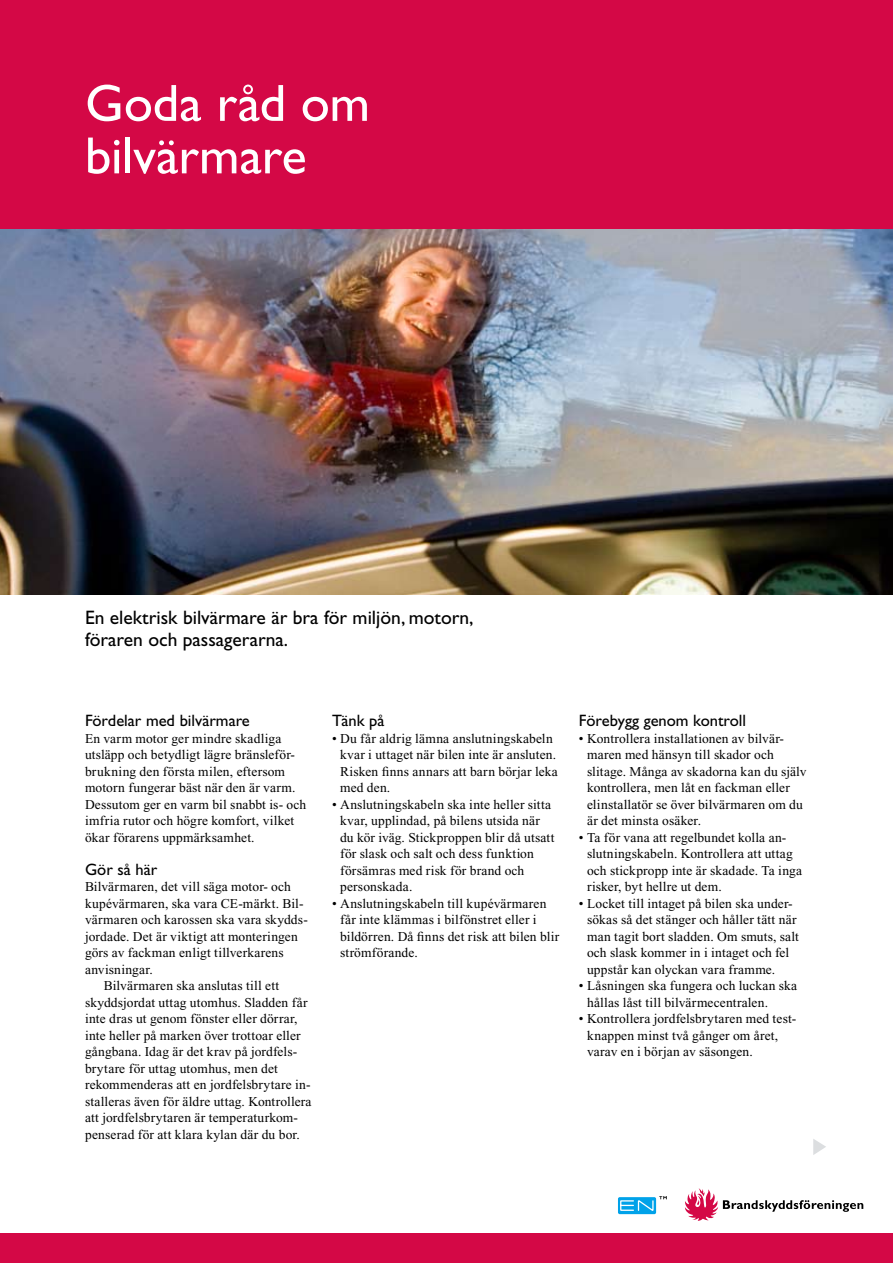
<style>
.page{position:relative;width:893px;height:1263px;background:#fff}
.page>*{position:absolute;margin:0;border:0;box-sizing:border-box;transform-origin:0 0}
.t1{font:52.5px/52.5px "Gill Sans Std";letter-spacing:-.005em;color:#fff}
.t2{font:19.5px/22.5px "Gill Sans Std";color:#000}
.t3{font:16.5px "Gill Sans Std";color:#000}
.t4{font:13.5px/16.5px "Times New Roman";letter-spacing:.01em;color:#000}
</style>
<div class="page">
<svg style="left:685px;top:1188px;width:178px;height:33px"></svg>
<img style="left:0;top:228px;width:893px;height:366px">
<div style="left:0;top:0;width:893px;height:228px;background:#d40846"></div>
<div style="left:0;top:1233px;width:893px;height:30px;background:#d40846"></div>
<svg style="left:813px;top:1139px;width:13px;height:16px"></svg>
<div style="left:618px;top:1197px;width:38px;height:17px;background:#00a2e9;border-radius:2px"></div>
<svg style="left:619px;top:1196px;width:48px;height:16px"></svg>
<h1 class="t1" style="left:85px;top:77px;width:286px">Goda råd om bilvärmare</h1>
<h2 class="t2" style="left:85px;top:606px;width:390px">En elektrisk bilvärmare är bra för miljön, motorn, föraren och passagerarna.</h2>
<p class="t3" style="left:85px;top:711px;width:166px">Fördelar med bilvärmare</p>
<p class="t4" style="left:85px;top:730px;width:223px">En varm motor ger mindre skadliga utsläpp och betydligt lägre bränsleför&shy;brukning den första milen, eftersom motorn fungerar bäst när den är varm.<br>Dessutom ger en varm bil snabbt is- och imfria rutor och högre komfort, vilket ökar förarens uppmärksamhet.</p>
<p class="t3" style="left:85px;top:859px;width:74px">Gör så här</p>
<p class="t4" style="left:85px;top:878px;width:207px">Bilvärmaren, det vill säga motor- och</p>
<p class="t4" style="left:85px;top:895px;width:220px">kupévärmaren, ska vara CE-märkt. Bil-</p>
<p class="t4" style="left:85px;top:911px;width:224px">värmaren och karossen ska vara skydds-</p>
<p class="t4" style="left:85px;top:928px;width:214px">jordade. Det är viktigt att monteringen</p>
<p class="t4" style="left:85px;top:944px;width:200px">görs av fackman enligt tillverkarens</p>
<p class="t4" style="left:85px;top:961px;width:69px">anvisningar.</p>
<p class="t4" style="left:104px;top:977px;width:177px">Bilvärmaren ska anslutas till ett</p>
<p class="t4" style="left:85px;top:994px;width:224px">skyddsjordat uttag utomhus. Sladden får</p>
<p class="t4" style="left:85px;top:1010px;width:214px">inte dras ut genom fönster eller dörrar,</p>
<p class="t4" style="left:85px;top:1027px;width:217px">inte heller på marken över trottoar eller</p>
<p class="t4" style="left:85px;top:1043px;width:214px">gångbana. Idag är det krav på jordfels-</p>
<p class="t4" style="left:85px;top:1060px;width:194px">brytare för uttag utomhus, men det</p>
<p class="t4" style="left:85px;top:1076px;width:227px">rekommenderas att en jordfelsbrytare in-</p>
<p class="t4" style="left:85px;top:1093px;width:228px">stalleras även för äldre uttag. Kontrollera</p>
<p class="t4" style="left:85px;top:1109px;width:214px">att jordfelsbrytaren är temperaturkom-</p>
<p class="t4" style="left:85px;top:1126px;width:216px">penserad för att klara kylan där du bor.</p>
<p class="t3" style="left:332px;top:711px;width:54px">Tänk på</p>
<p class="t4" style="left:340px;top:730px;width:219px;text-indent:-8px">• Du får aldrig lämna anslutningskabeln kvar i uttaget när bilen inte är ansluten.<br>Risken finns annars att barn börjar leka med den.</p>
<p class="t4" style="left:340px;top:796px;width:216px;text-indent:-8px">• Anslutningskabeln ska inte heller sitta kvar, upplindad, på bilens utsida när du kör iväg. Stickproppen blir då utsatt för slask och salt och dess funktion försämras med risk för brand och personskada.</p>
<p class="t4" style="left:340px;top:895px;width:221px;text-indent:-8px">• Anslutningskabeln till kupévärmaren får inte klämmas i bilfönstret eller i bildörren. Då finns det risk att bilen blir strömförande.</p>
<p class="t3" style="left:579px;top:711px;width:169px">Förebygg genom kontroll</p>
<p class="t4" style="left:587px;top:730px;width:221px;text-indent:-8px">• Kontrollera installationen av bilvär&shy;maren med hänsyn till skador och slitage. Många av skadorna kan du själv kontrollera, men låt en fackman eller elinstallatör se över bilvärmaren om du är det minsta osäker.</p>
<p class="t4" style="left:587px;top:829px;width:216px;text-indent:-8px">• Ta för vana att regelbundet kolla an&shy;slutningskabeln. Kontrollera att uttag och stickpropp inte är skadade. Ta inga risker, byt hellre ut dem.</p>
<p class="t4" style="left:587px;top:895px;width:213px;text-indent:-8px">• Locket till intaget på bilen ska under&shy;sökas så det stänger och håller tätt när man tagit bort sladden. Om smuts, salt och slask kommer in i intaget och fel uppstår kan olyckan vara framme.</p>
<p class="t4" style="left:587px;top:977px;width:212px;text-indent:-8px">• Låsningen ska fungera och luckan ska hållas låst till bilvärmecentralen.</p>
<p class="t4" style="left:587px;top:1010px;width:211px;text-indent:-8px">• Kontrollera jordfelsbrytaren med test&shy;knappen minst två gånger om året, varav en i början av säsongen.</p>
</div>
